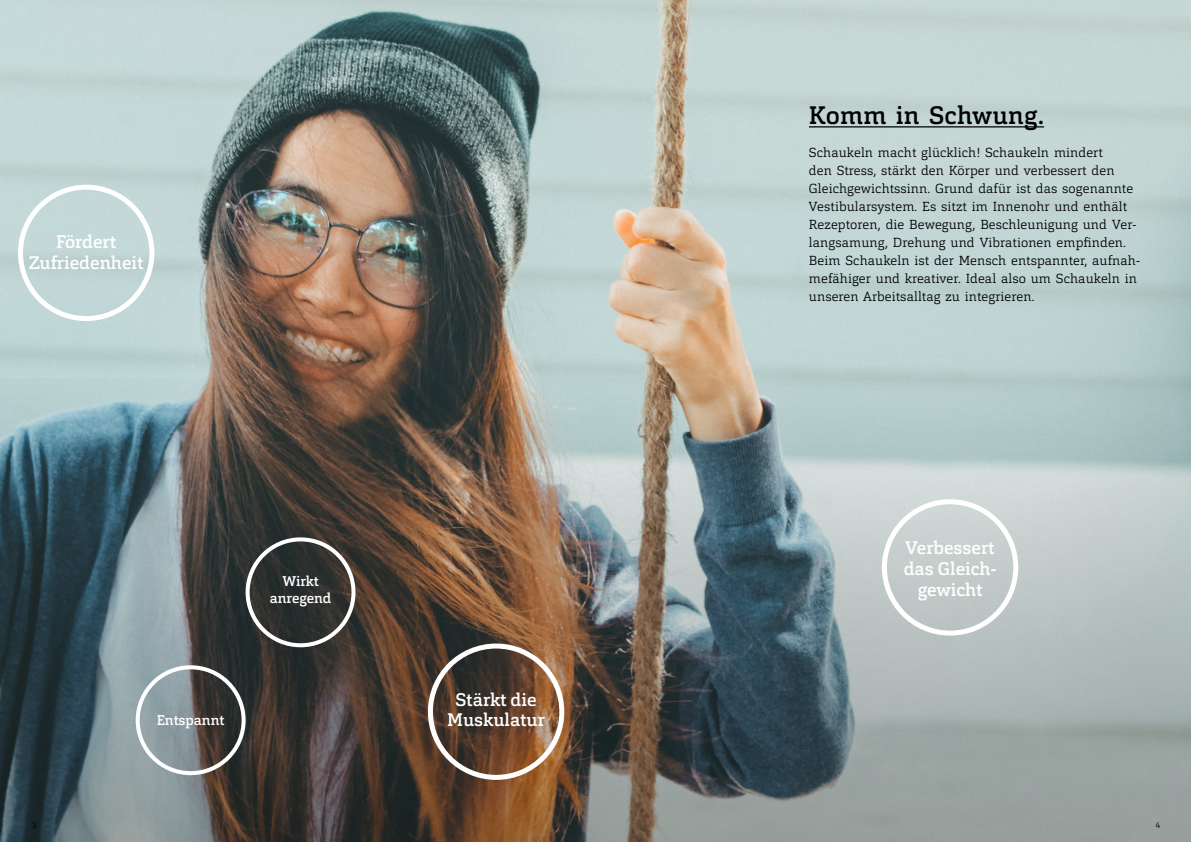
<style>
.page{position:relative;width:1191px;height:842px;background:#fff}
.page>*{position:absolute;margin:0;border:0;box-sizing:border-box;transform-origin:0 0}
.t1{font:500 25px "Cargan";letter-spacing:.01em;color:#000}
.t2{font:500 18px/21px "Cargan";color:#fff;text-align:center}
.t3{font:500 14px/17px "Cargan";color:#fff;text-align:center}
.t4{font:300 13px/18px "Cargan";letter-spacing:.01em;color:#000}
.t5{font:300 8.5px "Cargan";color:#000}
</style>
<div class="page">
<img style="left:0;top:0;width:1191px;height:378px">
<hr style="left:809px;top:126px;width:235px;height:1px;background:#000">
<div style="left:18px;top:185px;width:136px;height:136px;border:5px solid #fff;border-radius:50%"></div>
<img style="left:0;top:378px;width:1191px;height:464px">
<div style="left:882px;top:499px;width:136px;height:137px;border:5px solid #fff;border-radius:50%"></div>
<div style="left:136px;top:665px;width:110px;height:110px;border:4px solid #fff;border-radius:50%"></div>
<div style="left:428px;top:643px;width:136px;height:137px;border:5px solid #fff;border-radius:50%"></div>
<div style="left:246px;top:537px;width:109px;height:110px;border:4px solid #fff;border-radius:50%"></div>
<h2 class="t2" style="left:29px;top:231px;width:116px">Fördert<br>Zufriedenheit</h2>
<p class="t3" style="left:157px;top:711px;width:69px">Entspannt</p>
<p class="t3" style="left:270px;top:572px;width:63px">Wirkt anregend</p>
<h2 class="t2" style="left:447px;top:690px;width:99px;line-height:20px">Stärkt die<br>Muskulatur</h2>
<h1 class="t1" style="left:809px;top:100px;width:237px">Komm in Schwung.</h1>
<p class="t4" style="left:809px;top:143px;width:332px">Schaukeln macht glücklich! Schaukeln mindert<br>den Stress, stärkt den Körper und verbessert den Gleichgewichtssinn. Grund dafür ist das sogenannte Vestibularsystem. Es sitzt im Innenohr und enthält Rezeptoren, die Bewegung, Beschleunigung und Ver&shy;langsamung, Drehung und Vibrationen empfinden.<br>Beim Schaukeln ist der Mensch entspannter, aufnah&shy;mefähiger und kreativer. Ideal also um Schaukeln in unseren Arbeitsalltag zu integrieren.</p>
<h2 class="t2" style="left:903px;top:538px;width:94px">Verbessert das Gleich&shy;gewicht</h2>
<p class="t5" style="left:32px;top:819px;width:6px">3</p>
<p class="t5" style="left:1155px;top:819px;width:6px">4</p>
</div>
